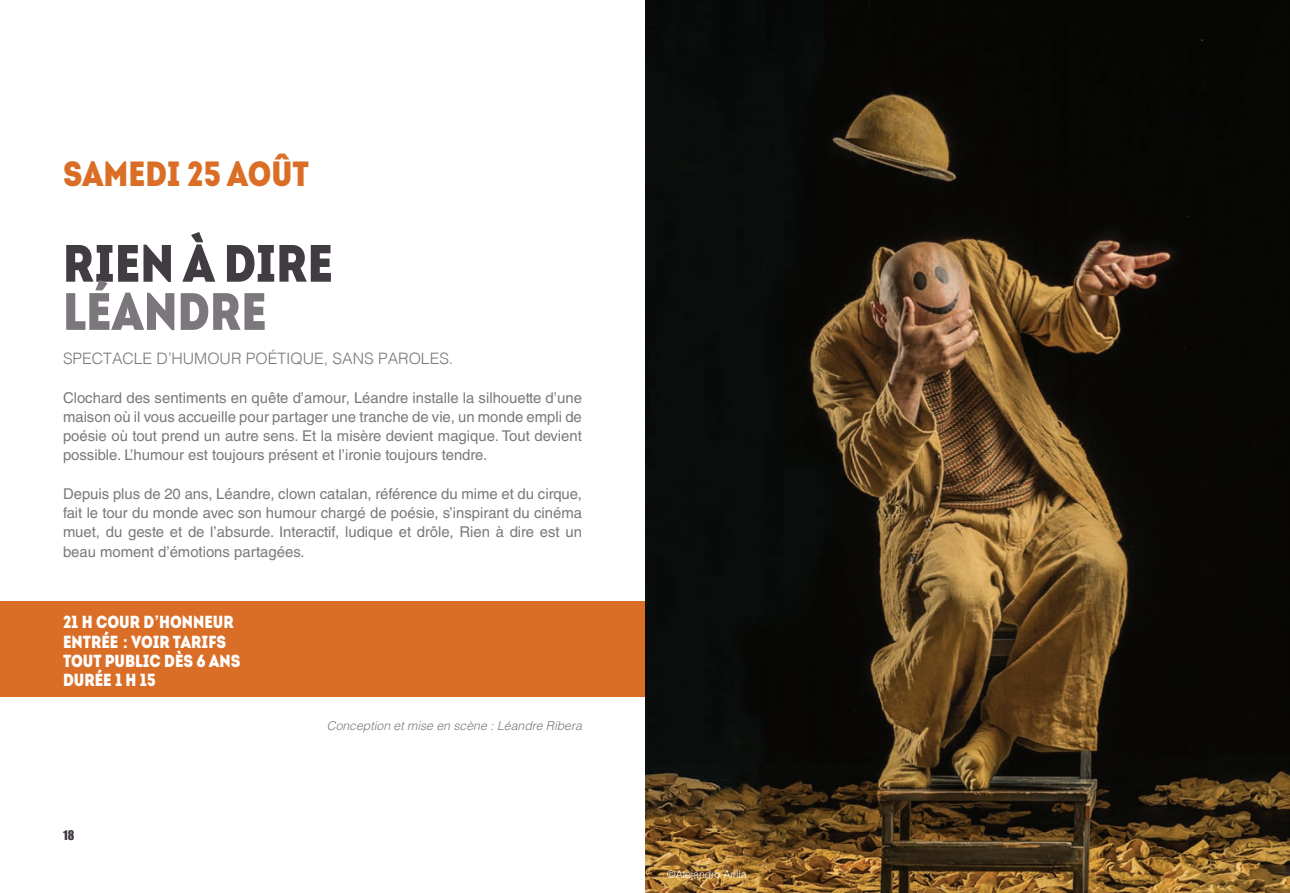
<style>
.page{position:relative;width:1290px;height:893px;background:#fff}
.page>*{position:absolute;margin:0;border:0;box-sizing:border-box;transform-origin:0 0}
.t1{font:52.5px "Intro Cond Black Free";color:#413b42}
.t2{font:52.5px "Intro Cond Black Free";color:#7b777c}
.t3{font:35px "Intro Cond Black Free";color:#da6e27}
.t4{font:17.5px/19.2px "Intro Cond Black Free";color:#fff}
.t5{font:300 15.75px "Helvetica";color:#7b777c}
.t6{font:14.88px/19.2px "Helvetica LT Std";color:#7b777c;text-align:justify}
.t7{font:italic 300 12.25px "Helvetica LT Std";color:#7b777c}
.t8{font:12.25px "Impact";color:#413b42}
.t9{font:300 10.5px "Helvetica LT Std";color:#fff}
.s1{font-family:"Helvetica";font-weight:700}
</style>
<div class="page">
<img style="left:645px;top:0;width:645px;height:893px">
<div style="left:0;top:601px;width:645px;height:96px;background:#da6e27"></div>
<h2 class="t3" style="left:63px;top:150px;width:247px">SAMEDI 25 AOÛT</h2>
<h1 class="t1" style="left:63px;top:228px;width:271px">RIEN À DIRE</h1>
<h1 class="t2" style="left:63px;top:276px;width:205px">LÉANDRE</h1>
<p class="t5" style="left:63px;top:345px;width:392px">SPECTACLE D’HUMOUR POÉTIQUE, SANS PAROLES.</p>
<p class="t6" style="left:63px;top:388px;width:520px">Clochard des sentiments en quête d’amour, Léandre installe la silhouette d’une maison où il vous accueille pour partager une tranche de vie, un monde empli de poésie où tout prend un autre sens. Et la misère devient magique. Tout devient possible. L’humour est toujours présent et l’ironie toujours tendre.</p>
<p class="t6" style="left:63px;top:484px;width:520px">Depuis plus de 20 ans, Léandre, clown catalan, référence du mime et du cirque, fait le tour du monde avec son humour chargé de poésie, s’inspirant du cinéma muet, du geste et de l’absurde. Interactif, ludique et drôle, Rien à dire est un beau moment d’émotions partagées.</p>
<p class="t4" style="left:63px;top:612px;width:179px;text-indent:80px">D<span class="s1">’</span>HONNEUR<br>ENTRÉE <span class="s1">:</span> VOIR TARIFS<br>TOUT PUBLIC DÈS 6 ANS<br>DURÉE 1 H 15</p>
<p class="t4" style="left:63px;top:612px;width:57px">21 H COUR</p>
<p class="t8" style="left:63px;top:825px;width:13px">18</p>
<p class="t7" style="left:327px;top:718px;width:257px">Conception et mise en scène : Léandre Ribera</p>
<p class="t9" style="left:667px;top:867px;width:84px">©Alejandro Arilla.</p>
</div>
